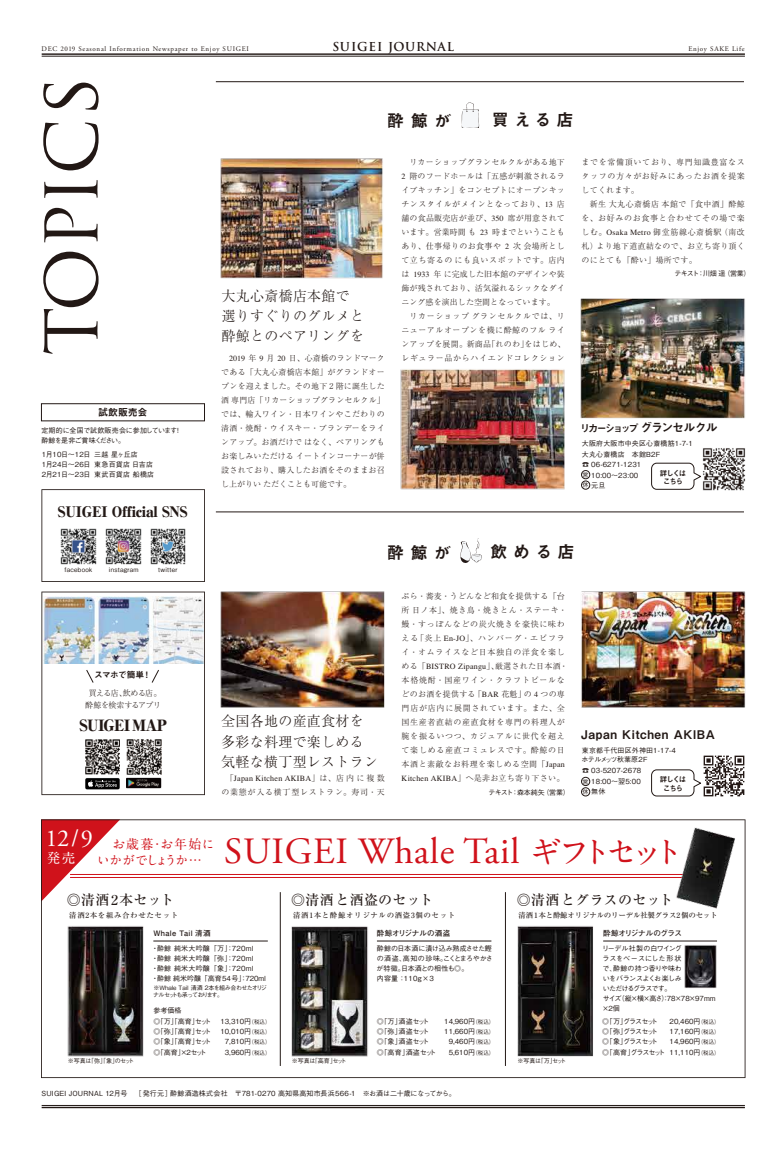
<style>
.page{position:relative;width:774px;height:1150px;background:#fff}
.page>*{position:absolute;margin:0;border:0;box-sizing:border-box;transform-origin:0 0}
.t1{font:37px "Adobe Garamond Pro";letter-spacing:.02em;color:#d0121b}
.t2{font:24.3px "Adobe Garamond Pro";color:#fff}
.t3{font:17px "Midashi Go Pr 6 N MB31";letter-spacing:.32em;color:#221815}
.t4{font:900 15px "Ryumin";letter-spacing:-.06em;color:#221815}
.t5{font:300 14px/20px "Ryumin";letter-spacing:.02em;color:#221815}
.t6{font:500 14px "Ryumin";letter-spacing:.02em;color:#221815}
.t7{font:900 14px "Ryumin";letter-spacing:-.02em;color:#221815}
.t8{font:700 13.5px "A1 Mincho Std";color:#fff}
.t9{font:700 13px "A1 Mincho Std";letter-spacing:-.15em;color:#d0121b}
.t10{font:700 13px "A1 Mincho Std";letter-spacing:-.02em;color:#d0121b}
.t11{font:12px "Midashi Go Pr 6 N MB31";letter-spacing:.05em;color:#221815}
.t12{font:700 12px "Trajan Pro";letter-spacing:.06em;color:#221815}
.t13{font:10px "Midashi Go Pr 6 N MB31";letter-spacing:-.195em;color:#221815}
.t14{font:10px "Midashi Go Pr 6 N MB31";letter-spacing:-.155em;color:#221815}
.t15{font:8.8px "Midashi Go Pr 6 N MB31";letter-spacing:-.07em;color:#221815}
.t16{font:300 8px/14px "Ryumin";letter-spacing:.025em;color:#221815}
.t17{font:300 8px/14px "Ryumin";letter-spacing:.08em;color:#221815}
.t18{font:300 8px/14px "Ryumin";letter-spacing:.05em;color:#221815;text-align:justify}
.t19{font:300 8px/14px "Ryumin";letter-spacing:.075em;color:#221815}
.t20{font:300 8px "Ryumin";letter-spacing:.03em;color:#221815}
.t21{font:300 8px/12px "Ryumin";letter-spacing:-.07em;color:#221815;text-align:center}
.t22{font:300 8px "Ryumin";letter-spacing:.09em;color:#221815}
.t23{font:500 7.5px "Ryumin";letter-spacing:.08em;color:#221815}
.t24{font:500 7.5px "Ryumin";letter-spacing:-.03em;color:#221815}
.t25{font:7.5px/8.6px "Midashi Go Pr 6 N MB31";letter-spacing:-.145em;color:#221815;text-align:center}
.t26{font:700 7.5px "Futo Go B101 Pr 5";letter-spacing:.05em;color:#221815}
.t27{font:700 7.5px "Futo Go B101 Pr 5";letter-spacing:-.055em;color:#221815}
.t28{font:700 7.5px "Futo Go B101 Pr 5";letter-spacing:.02em;color:#221815}
.t29{font:500 7px/10.2px "Gothic BBB Pr 6 N";color:#221815;text-align:justify}
.t30{font:500 7px/10.5px "Gothic BBB Pr 6 N";letter-spacing:.02em;color:#221815}
.t31{font:500 7px/10px "Gothic BBB Pr 6 N";letter-spacing:-.03em;color:#221815}
.t32{font:500 7px/10px "Gothic BBB Pr 6 N";letter-spacing:.03em;color:#221815}
.t33{font:7px "Adobe Garamond Pro";letter-spacing:.1em;color:#221815}
.t34{font:500 7px/10.2px "Gothic BBB Pr 6 N";letter-spacing:-.14em;color:#221815}
.t35{font:500 7px/10.2px "Gothic BBB Pr 6 N";letter-spacing:-.045em;color:#221815}
.t36{font:500 6.2px "Gothic BBB Pr 6 N";letter-spacing:.05em;color:#221815}
.t37{font:500 6px/7px "Gothic BBB Pr 6 N";letter-spacing:-.1em;color:#221815}
.s1{font-size:12px}
.s2{font-family:"A1 Mincho Std";font-weight:700;font-size:32px}
.s3{font-size:5.5px}
</style>
<div class="page">
<hr style="left:42px;top:53px;width:703px;height:2px;background:#221815">
<hr style="left:42px;top:56px;width:703px;height:1px;background:#221815">
<hr style="left:42px;top:1106px;width:703px;height:2px;background:#221815">
<hr style="left:42px;top:1105px;width:703px;height:1px;background:#221815">
<svg style="left:43px;top:252px;width:25px;height:102px"></svg>
<svg style="left:44px;top:208px;width:24px;height:34px"></svg>
<svg style="left:44px;top:181px;width:24px;height:17px"></svg>
<svg style="left:43px;top:122px;width:56px;height:48px"></svg>
<svg style="left:43px;top:83px;width:56px;height:27px"></svg>
<svg style="left:41px;top:489px;width:27px;height:93px"></svg>
<div style="left:41px;top:403px;width:164px;height:18px;border:1px solid #221815"></div>
<svg style="left:41px;top:591px;width:27px;height:204px"></svg>
<svg style="left:461px;top:102px;width:19px;height:26px"></svg>
<hr style="left:216px;top:81px;width:528px;height:1px;background:#221815">
<img style="left:68px;top:134px;width:678px;height:922px">
<img style="left:698px;top:750px;width:48px;height:51px">
<svg style="left:41px;top:819px;width:704px;height:258px"></svg>
<img style="left:698px;top:443px;width:48px;height:51px">
<img style="left:57px;top:526px;width:42px;height:41px">
<img style="left:103px;top:526px;width:42px;height:41px">
<img style="left:147px;top:526px;width:41px;height:41px">
<hr style="left:377px;top:940px;width:114px;height:1px;background:#221815">
<hr style="left:153px;top:940px;width:115px;height:1px;background:#221815">
<hr style="left:603px;top:940px;width:114px;height:1px;background:#221815">
<div style="left:581px;top:481px;width:9px;height:8px;border:1px solid #221815;border-radius:50%"></div>
<div style="left:581px;top:470px;width:9px;height:9px;border:1px solid #221815;border-radius:50%"></div>
<svg style="left:651px;top:462px;width:50px;height:27px"></svg>
<svg style="left:651px;top:769px;width:50px;height:27px"></svg>
<p class="t33" style="left:42px;top:44px;width:209px">DEC 2019 Seasonal Information Newspaper to Enjoy SUIGEI</p>
<h3 class="t12" style="left:332px;top:39px;width:123px">SUIGEI JOURNAL</h3>
<p class="t33" style="left:688px;top:44px;width:58px">Enjoy SAKE Life</p>
<h3 class="t14" style="left:98px;top:404px;width:51px">試飲販売会</h3>
<p class="t31" style="left:41px;top:424px;width:142px">定期的に全国で試飲販売会に参加しています！酔鯨を是非ご賞味ください。</p>
<p class="t29" style="left:42px;top:448px;width:50px">1月10日～12日1月24日～26日2月21日～23日</p>
<p class="t32" style="left:94px;top:448px;width:62px">三越 星ヶ丘店<br>東急百貨店 日吉店東武百貨店 船橋店</p>
<h3 class="t7" style="left:58px;top:502px;width:131px">SUIGEI Official SNS</h3>
<p class="t36" style="left:64px;top:565px;width:29px">facebook</p>
<p class="t36" style="left:109px;top:565px;width:31px">instagram</p>
<p class="t36" style="left:158px;top:565px;width:21px">twitter</p>
<p class="t15" style="left:94px;top:667px;width:59px">スマホで簡単！</p>
<p class="t21" style="left:85px;top:687px;width:78px">買える店、飲める店。酔鯨を検索するアプリ</p>
<h3 class="t4" style="left:80px;top:715px;width:89px">SUIGEI MAP</h3>
<h3 class="t3" style="left:387px;top:107px;width:65px">酔鯨が</h3>
<h3 class="t3" style="left:492px;top:106px;width:83px">買える店</h3>
<h3 class="t5" style="left:222px;top:287px;width:144px">大丸心斎橋店本館で選りすぐりのグルメと酔鯨とのペアリングを</h3>
<p class="t18" style="left:221px;top:351px;width:165px">　2019 年 9 月 20 日、心斎橋のランドマークである「大丸心斎橋店本館」がグランドオープンを迎えました。その地下２階に誕生した酒 専門店「リカーショップグランセルクル」では、輸入ワイン・日本ワインやこだわりの清酒・焼酎・ウイスキー・ブランデーをラインアップ。お酒だけで はなく、ペアリングもお楽しみいただける イートインコーナーが併設されており、購入したお酒をそのままお召し上がりい ただくことも可能です。</p>
<p class="t16" style="left:401px;top:155px;width:166px">　リカーショップグランセルクルがある地下<br>2 階のフードホールは「五感が刺激されるライブキッチン」をコンセプトにオープンキッチンスタイルがメインとなっており、13 店舗の食品販売店が並び、350 席が用意されています。営業時間 も 23 時までということもあり、仕事帰りのお食事や 2 次 会場所として立ち寄るの にも良いスポットです。店内は 1933 年 に完成した旧本館のデザインや装飾が残されており、活気溢れるシックなダイニング感を演出した空間となっています。<br>　リカーショップ グランセルクルでは、リニューアルオープンを機に酔鯨のフル ラインアップを展開。新商品「れのわ」をはじめ、レギュラー品からハイエンドコレクション</p>
<p class="t19" style="left:581px;top:155px;width:165px">までを常備頂いており、専門知識豊富なスタッフの方々がお好みにあったお酒を提案してくれます。<br>　新生 大丸心斎橋店 本館で「食中酒」酔鯨を、お好みのお食事と合わせてその場で楽しむ。Osaka Metro 御堂筋線心斎橋駅（南改札）より地下道直結なので、お立ち寄り頂くのにとても「酔い」場所です。</p>
<p class="t29" style="left:674px;top:268px;width:78px">テキスト：川畑 遥（営業）</p>
<h3 class="t13" style="left:580px;top:420px;width:139px">リカーショップ <span class="s1">グランセルクル</span></h3>
<p class="t30" style="left:591px;top:459px;width:52px;text-indent:-9px">☎ 06-6271-1231<br>10:00～23:00元旦</p>
<p class="t30" style="left:582px;top:437px;width:113px">大阪府大阪市中央区心斎橋筋1-7-1大丸心斎橋店　本館B2F</p>
<p class="t37" style="left:582px;top:481px;width:7px">休</p>
<p class="t25" style="left:660px;top:468px;width:28px">詳しくはこちら</p>
<p class="t37" style="left:582px;top:471px;width:7px">営</p>
<h3 class="t3" style="left:387px;top:539px;width:65px">酔鯨が</h3>
<h3 class="t3" style="left:490px;top:538px;width:85px">飲める店</h3>
<p class="t17" style="left:402px;top:589px;width:168px">ぷら・蕎麦・うどんなど和食を提供する「台所 日ノ本」、焼き鳥・焼きとん・ステーキ・鰻・すっぽんなどの炭火焼きを豪快に味わえる「炎上 En-JO」、ハンバーグ・エビフライ・オムライスなど日本独自の洋食を楽しめる「BISTRO Zipangu」、厳選された日本酒・本格焼酎・国産ワイン・クラフトビールなどのお酒を提供する「BAR 花魁」の 4 つの専門店が店内に展開されています。また、全国生産者直結の産直食材を専門の料理人が腕を振るいつつ、カジュアルに世代を超えて楽しめる産直コミュレスです。酔鯨の日本酒と素敵なお料理を楽しめる空間「Japan<br>Kitchen AKIBA」へ是非お立ち寄り下さい。</p>
<h3 class="t5" style="left:221px;top:712px;width:158px">全国各地の産直食材を多彩な料理で楽しめる気軽な横丁型レストラン</h3>
<h3 class="t11" style="left:581px;top:725px;width:135px">Japan Kitchen AKIBA</h3>
<p class="t29" style="left:591px;top:765px;width:52px;line-height:10.5px;text-indent:-9px">☎ 03-5207-2678<br>18:00～翌5:00無休</p>
<p class="t29" style="left:581px;top:745px;width:96px;line-height:9px">東京都千代田区外神田1-17-4ホテルメッツ秋葉原２F</p>
<p class="t37" style="left:582px;top:788px;width:7px">休</p>
<p class="t20" style="left:221px;top:773px;width:165px">　「Japan Kitchen AKIBA」は、店内に複数</p>
<p class="t37" style="left:582px;top:777px;width:7px">営</p>
<p class="t22" style="left:221px;top:787px;width:165px">の業態が入る横丁型レストラン。寿司・天</p>
<p class="t25" style="left:660px;top:774px;width:28px">詳しくはこちら</p>
<p class="t29" style="left:488px;top:786px;width:83px">テキスト：森本純矢（営業）</p>
<h2 class="t2" style="left:46px;top:823px;width:49px">12/9</h2>
<h3 class="t8" style="left:47px;top:846px;width:30px">発売</h3>
<h3 class="t10" style="left:112px;top:833px;width:104px">お歳暮・お年始に</h3>
<h1 class="t1" style="left:224px;top:829px;width:462px">SUIGEI Whale Tail <span class="s2">ギフトセット</span></h1>
<h3 class="t9" style="left:97px;top:849px;width:106px">いかがでしょうか…</h3>
<h3 class="t6" style="left:67px;top:890px;width:109px">◎清酒2本セット</h3>
<h3 class="t6" style="left:291px;top:890px;width:143px">◎清酒と酒盗のセット</h3>
<p class="t23" style="left:69px;top:910px;width:111px">清酒2本を組み合わせたセット</p>
<p class="t23" style="left:293px;top:910px;width:163px">清酒1本と酔鯨オリジナルの酒盗3個のセット</p>
<p class="t29" style="left:376px;top:942px;width:118px;text-align:left">酔鯨の日本酒に漬け込み熟成させた鰹の酒盗、高知の珍味。こくとまろやかさが特徴。日本酒との相性も◎。<br>内容量：110g×3</p>
<p class="t28" style="left:377px;top:927px;width:75px">酔鯨オリジナルの酒盗</p>
<p class="t26" style="left:153px;top:927px;width:59px">Whale Tail 清酒</p>
<p class="t32" style="left:152px;top:942px;width:116px">・酔鯨 純米大吟醸「万」：720ml<br>・酔鯨 純米大吟醸「弥」：720ml<br>・酔鯨 純米大吟醸「象」：720ml<br>・酔鯨 純米吟醸「高育54号」：720ml</p>
<p class="t37" style="left:153px;top:983px;width:115px">※Whale Tail 清酒 2本を組み合わせたオリジナルセットも承っております。</p>
<p class="t29" style="left:153px;top:1004px;width:29px">参考価格</p>
<h3 class="t6" style="left:517px;top:890px;width:158px">◎清酒とグラスのセット</h3>
<p class="t24" style="left:518px;top:910px;width:201px">清酒1本と酔鯨オリジナルのリーデル社製グラス2個のセット</p>
<p class="t27" style="left:603px;top:927px;width:80px">酔鯨オリジナルのグラス</p>
<p class="t31" style="left:602px;top:942px;width:115px">リーデル社製の白ワイング<br>ラスをベースにした形状<br>で、酔鯨の持つ香りや味わ<br>いをバランスよくお楽しみ<br>いただけるグラスです。<br>サイズ（縦×横×高さ）：78×78×97mm ×2個</p>
<p class="t29" style="left:153px;top:1015px;width:59px">◎「万」「高育」セット◎「弥」「高育」セット◎「象」「高育」セット◎「高育」×2セット</p>
<p class="t29" style="left:220px;top:1015px;width:52px;text-align:right">13,310円<span class="s3">（税込）<br></span>10,010円<span class="s3">（税込）<br></span>7,810円<span class="s3">（税込）<br></span>3,960円<span class="s3">（税込）</span></p>
<p class="t35" style="left:377px;top:1015px;width:61px">◎「万」酒盗セット◎「弥」酒盗セット◎「象」酒盗セット◎「高育」酒盗セット</p>
<p class="t29" style="left:444px;top:1015px;width:52px;text-align:right">14,960円<span class="s3">（税込）<br></span>11,660円<span class="s3">（税込）<br></span>9,460円<span class="s3">（税込）<br></span>5,610円<span class="s3">（税込）</span></p>
<p class="t34" style="left:602px;top:1015px;width:64px">◎「万」グラスセット◎「弥」グラスセット◎「象」グラスセット◎「高育」グラスセット</p>
<p class="t29" style="left:669px;top:1015px;width:52px">20,460円<span class="s3">（税込）</span>17,160円<span class="s3">（税込）</span>14,960円<span class="s3">（税込）</span>11,110円<span class="s3">（税込）</span></p>
<p class="t37" style="left:68px;top:1057px;width:68px">※写真は「弥」「象」のセット</p>
<p class="t37" style="left:292px;top:1057px;width:56px">※写真は「高育」セット</p>
<p class="t37" style="left:517px;top:1057px;width:50px">※写真は「万」セット</p>
<p class="t30" style="left:41px;top:1087px;width:416px">SUIGEI JOURNAL 12月号　［発行元］酔鯨酒造株式会社　〒781-0270 高知県高知市長浜566-1　※お酒は二十歳になってから。</p>
</div>
